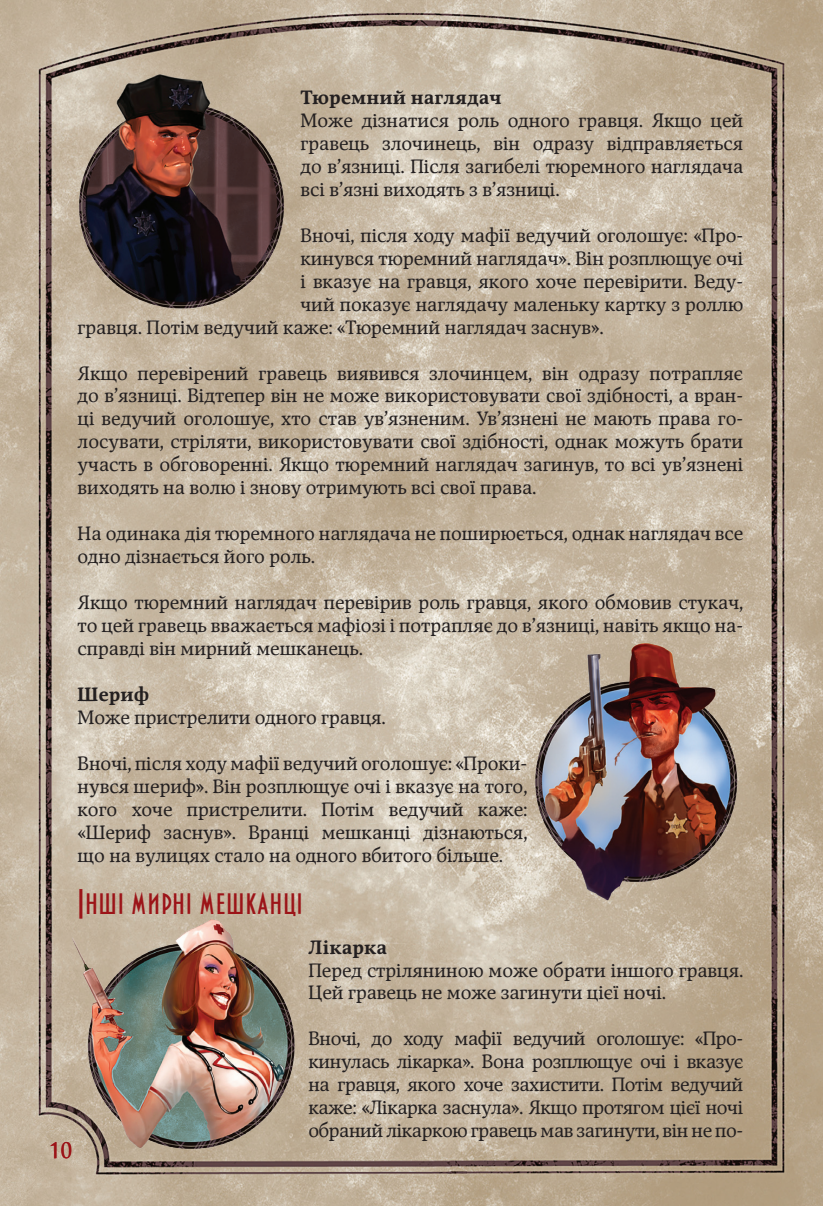
<style>
.page{position:relative;width:823px;height:1206px;background:#fff}
.page>*{position:absolute;margin:0;border:0;box-sizing:border-box;transform-origin:0 0}
.t1{font:27px "Bankir Retro";color:#9c1418}
.t2{font:22.5px "Mirandolina Calligr Two";color:#9c1418}
.t3{font:19.12px/22.9px "Mirandolina";color:#231f20;text-align:justify}
.t4{font:700 19.12px "Mirandolina";color:#231f20}
</style>
<div class="page">
<img style="left:0;top:0;width:823px;height:1205px">
<img style="left:70px;top:70px;width:218px;height:239px">
<img style="left:534px;top:639px;width:212px;height:264px">
<img style="left:62px;top:914px;width:234px;height:246px">
<p class="t4" style="left:300px;top:85px;width:203px">Тюремний наглядач</p>
<p class="t3" style="left:300px;top:109px;width:444px">Може дізнатися роль одного гравця. Якщо цей гравець злочинець, він одразу відправляється до в’язниці. Після загибелі тюремного наглядача всі в’язні виходять з в’язниці.</p>
<p class="t3" style="left:300px;top:224px;width:444px">Вночі, після ходу мафії ведучий оголошує: «Про-</p>
<p class="t3" style="left:300px;top:247px;width:444px">кинувся тюремний наглядач». Він розплющує очі</p>
<p class="t3" style="left:300px;top:270px;width:444px">і вказує на гравця, якого хоче перевірити. Веду-</p>
<p class="t3" style="left:300px;top:293px;width:444px">чий показує наглядачу маленьку картку з роллю</p>
<p class="t3" style="left:78px;top:316px;width:527px">гравця. Потім ведучий каже: «Тюремний наглядач заснув».</p>
<p class="t3" style="left:78px;top:362px;width:667px">Якщо перевірений гравець виявився злочинцем, він одразу потрапляє до в’язниці. Відтепер він не може використовувати свої здібності, а вран&shy;ці ведучий оголошує, хто став ув’язненим. Ув’язнені не мають права го&shy;лосувати, стріляти, використовувати свої здібності, однак можуть брати участь в обговоренні. Якщо тюремний наглядач загинув, то всі ув’язнені виходять на волю і знову отримують всі свої права.</p>
<p class="t3" style="left:78px;top:522px;width:667px">На одинака дія тюремного наглядача не поширюється, однак наглядач все одно дізнається його роль.</p>
<p class="t3" style="left:78px;top:591px;width:667px">Якщо тюремний наглядач перевірив роль гравця, якого обмовив стукач, то цей гравець вважається мафіозі і потрапляє до в’язниці, навіть якщо на&shy;справді він мирний мешканець.</p>
<p class="t4" style="left:78px;top:682px;width:73px">Шериф</p>
<p class="t3" style="left:78px;top:706px;width:310px">Може пристрелити одного гравця.</p>
<p class="t3" style="left:78px;top:752px;width:451px">Вночі, після ходу мафії ведучий оголошує: «Проки&shy;нувся шериф». Він розплющує очі і вказує на того, кого хоче пристрелити. Потім ведучий каже: «Шериф заснув». Вранці мешканці дізнаються, що на вулицях стало на одного вбитого більше.</p>
<h1 class="t1" style="left:78px;top:881px;width:227px">Інші мирні мешканці</h1>
<p class="t4" style="left:308px;top:935px;width:80px">Лікарка</p>
<p class="t3" style="left:308px;top:958px;width:436px">Перед стріляниною може обрати іншого гравця.<br>Цей гравець не може загинути цієї ночі.</p>
<p class="t3" style="left:308px;top:1027px;width:436px">Вночі, до ходу мафії ведучий оголошує: «Про&shy;кинулась лікарка». Вона розплющує очі і вказує на гравця, якого хоче захистити. Потім ведучий каже: «Лікарка заснула». Якщо протягом цієї ночі обраний лікаркою гравець мав загинути, він не по-</p>
<p class="t2" style="left:50px;top:1136px;width:24px">10</p>
</div>
